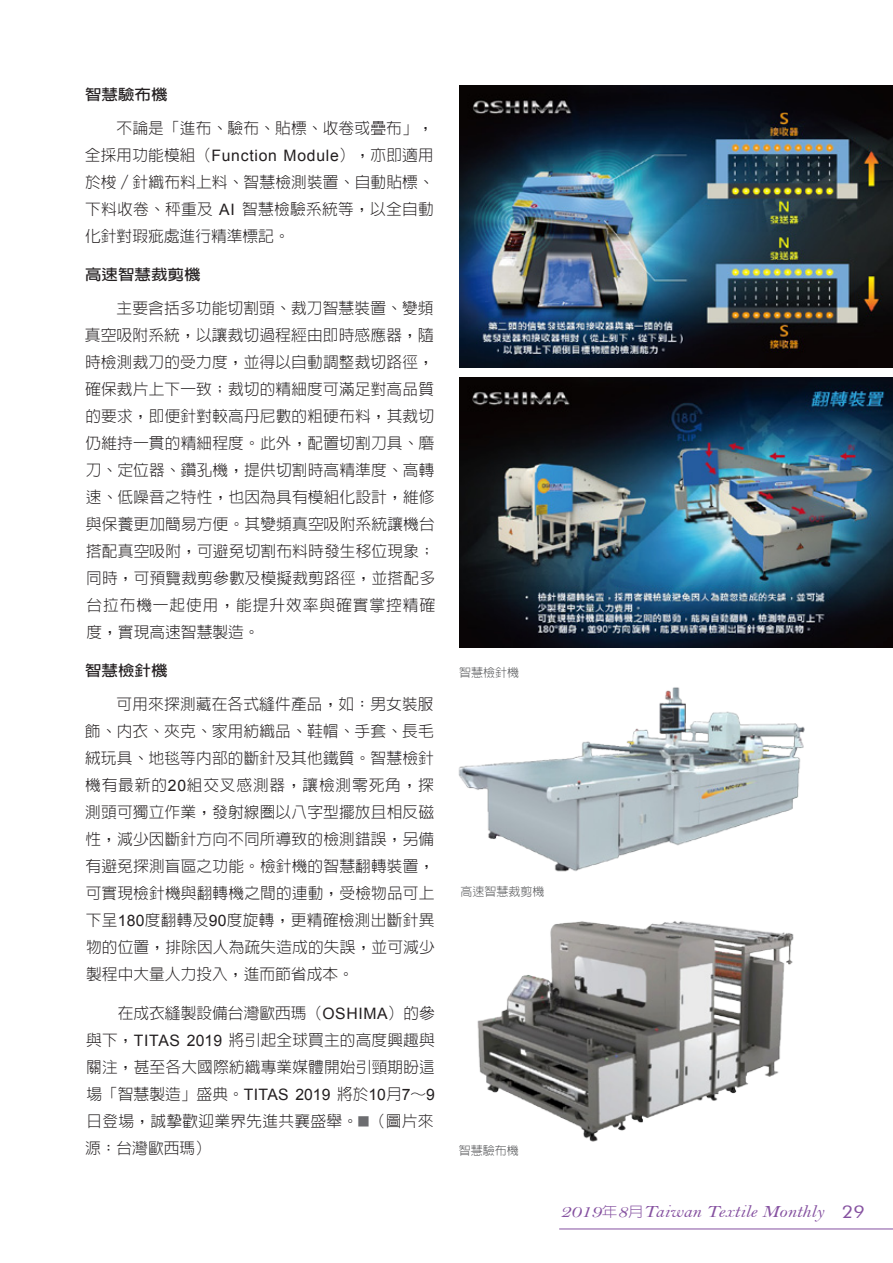
<style>
.page{position:relative;width:893px;height:1263px;background:#fff}
.page>*{position:absolute;margin:0;border:0;box-sizing:border-box;transform-origin:0 0}
.t1{font:17.55px "Bell MT Italic";color:#8551a0;scale:1.11 1}
.t2{font:300 15.75px/27px "AR Hei B5";letter-spacing:.005em;color:#231f20;text-align:justify}
.t3{font:700 14.85px "AR Hei B5";color:#231f20;scale:1.11 1}
.t4{font:300 12px "AR Hei B5";color:#57585a}
.s1{font-family:"Arial";font-weight:400}
.s2{font-size:12.3px;color:#6c6d70}
.s3{font-size:18.9px}
.s4{font-family:"AR Hei B5";font-weight:300;font-size:14.1px}
.s5{font-family:"Futura BT"}
</style>
<div class="page">
<hr style="left:559px;top:1229px;width:334px;height:1px;background:#8551a0">
<img style="left:459px;top:85px;width:434px;height:282px">
<img style="left:459px;top:378px;width:434px;height:269px">
<img style="left:458px;top:687px;width:347px;height:185px">
<img style="left:477px;top:921px;width:317px;height:221px">
<p class="t3" style="left:85px;top:87px;width:76px">智慧驗布機</p>
<p class="t2" style="left:85px;top:115px;width:350px;text-indent:32px">不論是「進布、驗布、貼標、收卷或疊布」，全採用功能模組（<span class="s1">Function Module</span>），亦即適用於梭／針織布料上料、智慧檢測裝置、自動貼標、下料收卷、秤重及 <span class="s1">AI</span> 智慧檢驗系統等，以全自動化針對瑕疵處進行精準標記。</p>
<p class="t3" style="left:85px;top:267px;width:106px">高速智慧裁剪機</p>
<p class="t2" style="left:85px;top:295px;width:352px;text-indent:32px">主要含括多功能切割頭、裁刀智慧裝置、變頻真空吸附系統，以讓裁切過程經由即時感應器，隨時檢測裁刀的受力度，並得以自動調整裁切路徑，確保裁片上下一致；裁切的精細度可滿足對高品質的要求，即便針對較高丹尼數的粗硬布料，其裁切仍維持一貫的精細程度。此外，配置切割刀具、磨刀、定位器、鑽孔機，提供切割時高精準度、高轉速、低噪音之特性，也因為具有模組化設計，維修與保養更加簡易方便。其變頻真空吸附系統讓機台搭配真空吸附，可避免切割布料時發生移位現象；同時，可預覽裁剪參數及模擬裁剪路徑，並搭配多台拉布機一起使用，能提升效率與確實掌控精確度，實現高速智慧製造。</p>
<p class="t3" style="left:85px;top:663px;width:76px">智慧檢針機</p>
<p class="t2" style="left:85px;top:691px;width:351px;text-indent:32px">可用來探測藏在各式縫件產品，如：男女裝服飾、內衣、夾克、家用紡織品、鞋帽、手套、長毛絨玩具、地毯等內部的斷針及其他鐵質。智慧檢針機有最新的<span class="s1">20</span>組交叉感測器，讓檢測零死角，探測頭可獨立作業，發射線圈以八字型擺放且相反磁性，減少因斷針方向不同所導致的檢測錯誤，另備有避免探測盲區之功能。檢針機的智慧翻轉裝置，可實現檢針機與翻轉機之間的連動，受檢物品可上下呈<span class="s1">180</span>度翻轉及<span class="s1">90</span>度旋轉，更精確檢測出斷針異物的位置，排除因人為疏失造成的失誤，並可減少製程中大量人力投入，進而節省成本。</p>
<p class="t2" style="left:85px;top:1000px;width:351px;text-indent:33px">在成衣縫製設備台灣歐西瑪（<span class="s1">OSHIMA</span>）的參與下，<span class="s1">TITAS 2019</span> 將引起全球買主的高度興趣與關注，甚至各大國際紡織專業媒體開始引頸期盼這場「智慧製造」盛典。<span class="s1">TITAS 2019</span> 將於<span class="s1">10</span>月<span class="s1">7</span>∼<span class="s1">9</span>日登場，誠摯歡迎業界先進共襄盛舉。<span class="s2">▓</span>（圖片來源：台灣歐西瑪）</p>
<p class="t4" style="left:459px;top:667px;width:61px">智慧檢針機</p>
<p class="t4" style="left:461px;top:885px;width:85px">高速智慧裁剪機</p>
<p class="t4" style="left:459px;top:1145px;width:61px">智慧驗布機</p>
<p class="t1" style="left:560px;top:1200px;width:276px"><span class="s3">2019</span><span class="s4">年</span><span class="s3">8</span><span class="s4">月</span>Taiwan Textile Monthly <span class="s5">29</span></p>
</div>
